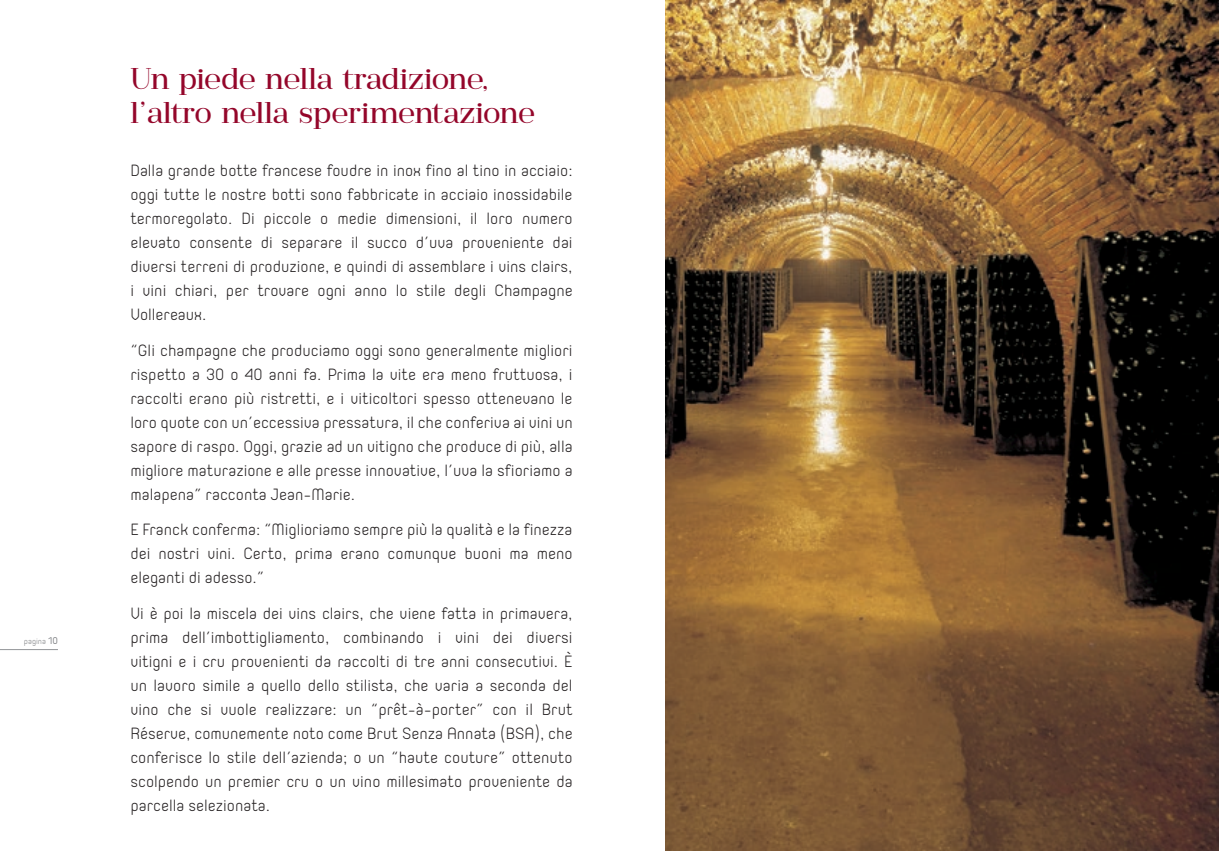
<style>
.page{position:relative;width:1219px;height:851px;background:#fff}
.page>*{position:absolute;margin:0;border:0;box-sizing:border-box;transform-origin:0 0}
.t1{font:500 30px/34px "Ravensara";letter-spacing:-.03em;color:#94062a}
.t2{font:300 20px/24px "Orev";color:#231f20;text-align:justify}
.t3{font:300 10px "Orev";color:#808285}
.s1{font-weight:400;font-size:12px}
</style>
<div class="page">
<hr style="left:0;top:649px;width:58px;height:1px;background:#939598">
<img style="left:665px;top:0;width:554px;height:850px">
<p class="t3" style="left:24px;top:636px;width:36px">pagina <span class="s1">10</span></p>
<p class="t1" style="left:130px;top:63px;width:406px">Un piede nella tradizione, l’altro nella sperimentazione</p>
<p class="t2" style="left:130px;top:158px;width:444px">Dalla grande botte francese foudre in inox fino al tino in acciaio: oggi tutte le nostre botti sono fabbricate in acciaio inossidabile termoregolato. Di piccole o medie dimensioni, il loro numero elevato consente di separare il succo d’uva proveniente dai diversi terreni di produzione, e quindi di assemblare i vins clairs, i vini chiari, per trovare ogni anno lo stile degli Champagne Vollereaux.</p>
<p class="t2" style="left:130px;top:337px;width:444px">“Gli champagne che produciamo oggi sono generalmente migliori rispetto a 30 o 40 anni fa. Prima la vite era meno fruttuosa, i raccolti erano più ristretti, e i viticoltori spesso ottenevano le loro quote con un’eccessiva pressatura, il che conferiva ai vini un sapore di raspo. Oggi, grazie ad un vitigno che produce di più, alla migliore maturazione e alle presse innovative, l’uva la sfioriamo a malapena” racconta Jean-Marie.</p>
<p class="t2" style="left:130px;top:517px;width:444px">E Franck conferma: “Miglioriamo sempre più la qualità e la finezza dei nostri vini. Certo, prima erano comunque buoni ma meno eleganti di adesso.”</p>
<p class="t2" style="left:130px;top:600px;width:444px">Vi è poi la miscela dei vins clairs, che viene fatta in primavera, prima dell’imbottigliamento, combinando i vini dei diversi vitigni e i cru provenienti da raccolti di tre anni consecutivi. È un lavoro simile a quello dello stilista, che varia a seconda del vino che si vuole realizzare: un “prêt-à-porter” con il Brut Réserve, comunemente noto come Brut Senza Annata (BSA), che conferisce lo stile dell’azienda; o un “haute couture” ottenuto scolpendo un premier cru o un vino millesimato proveniente da parcella selezionata.</p>
</div>
